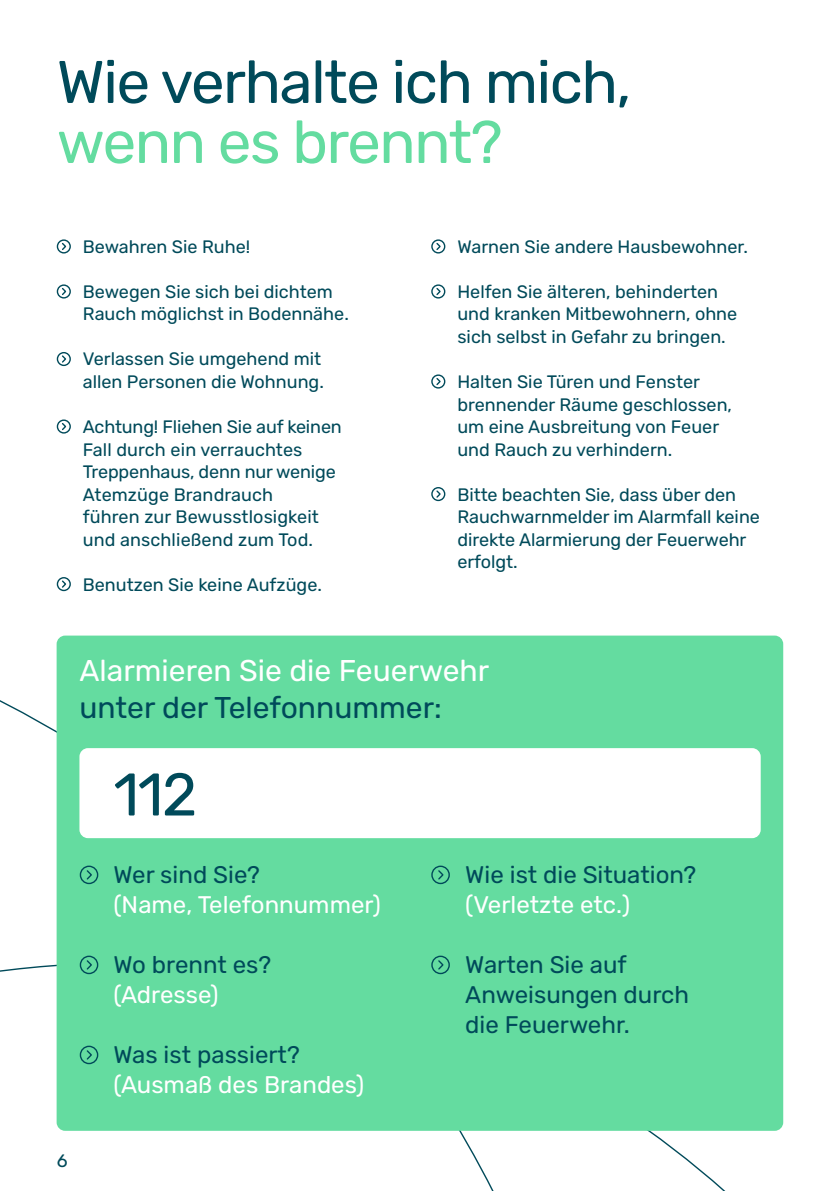
<style>
.page{position:relative;width:840px;height:1191px;background:#fff}
.page>*{position:absolute;margin:0;border:0;box-sizing:border-box;transform-origin:0 0}
.t1{font:60px "Rubik";letter-spacing:-.025em;color:#004a5a}
.t2{font:60px "Rubik";letter-spacing:-.025em;color:#64dca0}
.t3{font:30px "Rubik";color:#fff}
.t4{font:30px "Rubik";color:#004a5a}
.t5{font:24px/30px "Rubik";color:#004a5a}
.t6{font:24px "Rubik";color:#fff}
.t7{font:18px/22.4px "Rubik";color:#004a5a}
</style>
<div class="page">
<svg style="left:0;top:942px;width:752px;height:249px"></svg>
<svg style="left:56px;top:239px;width:15px;height:15px"></svg>
<svg style="left:431px;top:239px;width:15px;height:15px"></svg>
<svg style="left:56px;top:284px;width:15px;height:15px"></svg>
<svg style="left:431px;top:284px;width:15px;height:15px"></svg>
<svg style="left:56px;top:352px;width:15px;height:15px"></svg>
<svg style="left:431px;top:374px;width:15px;height:15px"></svg>
<svg style="left:56px;top:419px;width:15px;height:15px"></svg>
<svg style="left:431px;top:487px;width:15px;height:15px"></svg>
<svg style="left:56px;top:577px;width:15px;height:15px"></svg>
<div style="left:57px;top:635px;width:725px;height:495px;background:#64dca0;border-radius:9px"></div>
<div style="left:79px;top:748px;width:681px;height:90px;background:#fff;border-radius:9px"></div>
<svg style="left:79px;top:865px;width:20px;height:20px"></svg>
<svg style="left:79px;top:955px;width:20px;height:20px"></svg>
<svg style="left:79px;top:1045px;width:20px;height:20px"></svg>
<svg style="left:431px;top:865px;width:19px;height:20px"></svg>
<svg style="left:431px;top:955px;width:19px;height:20px"></svg>
<h1 class="t1" style="left:57px;top:49px;width:576px">Wie verhalte ich mich,</h1>
<h1 class="t2" style="left:57px;top:109px;width:447px">wenn es brennt?</h1>
<p class="t7" style="left:83px;top:236px;width:169px">Bewahren Sie Ruhe!</p>
<p class="t7" style="left:83px;top:281px;width:267px">Bewegen Sie sich bei dichtem<br>Rauch möglichst in Bodennähe.</p>
<p class="t7" style="left:83px;top:348px;width:242px">Verlassen Sie umgehend mit allen Personen die Wohnung.</p>
<p class="t7" style="left:83px;top:416px;width:260px">Achtung! Fliehen Sie auf keinen<br>Fall durch ein verrauchtes<br>Treppenhaus, denn nur wenige<br>Atemzüge Brandrauch<br>führen zur Bewusstlosigkeit und anschließend zum Tod.</p>
<p class="t7" style="left:83px;top:573px;width:240px">Benutzen Sie keine Aufzüge.</p>
<p class="t7" style="left:457px;top:236px;width:292px">Warnen Sie andere Hausbewohner.</p>
<p class="t7" style="left:457px;top:281px;width:281px">Helfen Sie älteren, behinderten und kranken Mitbewohnern, ohne sich selbst in Gefahr zu bringen.</p>
<p class="t7" style="left:457px;top:371px;width:276px">Halten Sie Türen und Fenster brennender Räume geschlossen, um eine Ausbreitung von Feuer und Rauch zu verhindern.</p>
<p class="t7" style="left:457px;top:483px;width:304px">Bitte beachten Sie, dass über den<br>Rauchwarnmelder im Alarmfall keine direkte Alarmierung der Feuerwehr erfolgt.</p>
<h2 class="t3" style="left:79px;top:653px;width:411px">Alarmieren Sie die Feuerwehr</h2>
<h2 class="t4" style="left:79px;top:691px;width:363px">unter der Telefonnummer:</h2>
<p class="t7" style="left:57px;top:1150px;width:12px">6</p>
<h1 class="t1" style="left:113px;top:761px;width:85px">112</h1>
<h3 class="t5" style="left:113px;top:860px;width:148px">Wer sind Sie?</h3>
<h3 class="t6" style="left:113px;top:891px;width:268px">(Name, Telefonnummer)</h3>
<h3 class="t5" style="left:113px;top:950px;width:159px">Wo brennt es?</h3>
<h3 class="t6" style="left:113px;top:981px;width:107px">(Adresse)</h3>
<h3 class="t5" style="left:113px;top:1040px;width:188px">Was ist passiert?</h3>
<h3 class="t6" style="left:113px;top:1071px;width:252px">(Ausmaß des Brandes)</h3>
<h3 class="t5" style="left:465px;top:860px;width:232px">Wie ist die Situation?</h3>
<h3 class="t6" style="left:465px;top:891px;width:166px">(Verletzte etc.)</h3>
<h3 class="t5" style="left:465px;top:950px;width:225px">Warten Sie auf<br>Anweisungen durch die Feuerwehr.</h3>
</div>
